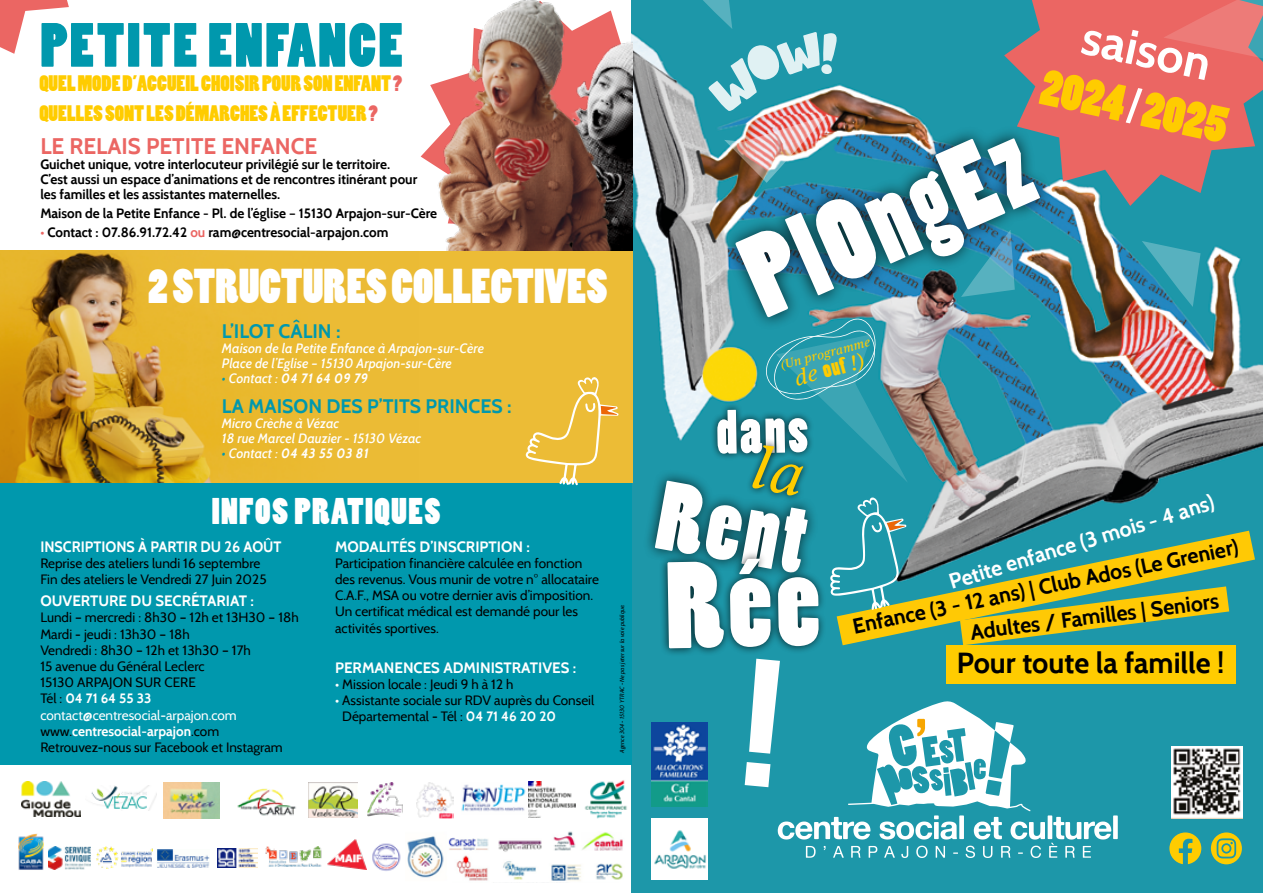
<style>
.page{position:relative;width:1263px;height:893px;background:#fff}
.page>*{position:absolute;margin:0;border:0;box-sizing:border-box;transform-origin:0 0}
.t1{font:108.75px "Poplar Std";color:#fff}
.t2{font:91.35px "Poplar Std";color:#fff}
.t3{font:58.2px "Poplar Std";letter-spacing:.04em;color:#0098ad}
.t4{font:57.15px "Poplar Std";color:#fff}
.t5{font:48.45px "Poplar Std";color:#fc0}
.t6{font:700 48.45px "Cabin";color:#fff}
.t7{font:45.75px "Poplar Std";color:#fff}
.t8{font:34.8px "Poplar Std";letter-spacing:.04em;color:#fff}
.t9{font:700 28.95px "Cabin";color:#000}
.t10{font:700 22.5px "Cabin";color:#eb6663}
.t11{font:italic 21.45px "Publico Text";color:#fc0}
.t12{font:700 21.3px "Cabin";color:#000}
.t13{font:700 21.3px "Cabin";color:#fff}
.t14{font:21px/30.2px "Poplar Std";color:#fc0}
.t15{font:700 19.5px "Cabin";color:#0098ad}
.t16{font:700 15px "Cabin";color:#fff}
.t17{font:700 15px "Cabin";color:#fff;scale:.96 1}
.t18{font:13.5px/16.2px "Cabin";color:#000}
.t19{font:700 13.5px/15px "Cabin";color:#000}
.t20{font:italic 500 13.5px/15px "Cabin";color:#fff}
.t21{font:italic 700 13.5px "Cabin";color:#fff}
.t22{font:italic 12.45px "Publico Text";color:#fc0}
.t23{font:italic 6px "Cabin";color:#000}
.s1{color:#eb6663}
.s2{font-weight:500;color:#0098ad}
.s3{font-weight:500}
.s4{font-weight:700;color:#fff}
.s5{color:#fff}
.s6{font-family:"Poplar Std";font-style:normal}
</style>
<div class="page">
<img style="left:631px;top:0;width:632px;height:893px">
<img style="left:652px;top:819px;width:56px;height:60px">
<img style="left:652px;top:723px;width:56px;height:83px">
<div style="left:0;top:482px;width:631px;height:283px;background:#0098ad"></div>
<img style="left:21px;top:781px;width:60px;height:36px">
<img style="left:164px;top:782px;width:56px;height:37px">
<img style="left:308px;top:782px;width:50px;height:35px">
<img style="left:237px;top:788px;width:59px;height:28px">
<svg style="left:1004px;top:0;width:259px;height:206px;background:#ba7274"></svg>
<svg style="left:0;top:0;width:69px;height:54px"></svg>
<img style="left:367px;top:783px;width:36px;height:34px">
<img style="left:96px;top:847px;width:57px;height:21px">
<img style="left:265px;top:846px;width:57px;height:21px">
<img style="left:461px;top:782px;width:68px;height:32px">
<div style="left:49px;top:846px;width:44px;height:24px;background:linear-gradient(to bottom,#fff,#fff)"></div>
<img style="left:49px;top:846px;width:41px;height:24px">
<img style="left:18px;top:833px;width:26px;height:37px">
<img style="left:372px;top:843px;width:29px;height:28px">
<img style="left:217px;top:849px;width:40px;height:18px">
<img style="left:327px;top:839px;width:40px;height:31px">
<img style="left:584px;top:780px;width:43px;height:39px">
<svg style="left:1142px;top:241px;width:58px;height:66px;background:#399db3"></svg>
<img style="left:1171px;top:746px;width:71px;height:72px">
<img style="left:91px;top:785px;width:66px;height:26px">
<img style="left:157px;top:850px;width:52px;height:17px">
<img style="left:529px;top:781px;width:46px;height:36px">
<svg style="left:1163px;top:0;width:100px;height:72px;background:#e17270"></svg>
<div style="left:722px;top:125px;width:331px;height:206px;background:#000;opacity:.75"></div>
<div style="left:642px;top:469px;width:177px;height:115px;background:#000;opacity:.75"></div>
<svg style="left:745px;top:659px;width:373px;height:199px"></svg>
<img style="left:416px;top:782px;width:37px;height:37px">
<img style="left:407px;top:831px;width:216px;height:50px">
<img style="left:663px;top:0;width:174px;height:183px">
<svg style="left:908px;top:531px;width:347px;height:114px;background:#85aa5e"></svg>
<svg style="left:1169px;top:832px;width:32px;height:32px"></svg>
<svg style="left:1211px;top:832px;width:31px;height:32px"></svg>
<div style="left:946px;top:645px;width:289px;height:39px;background:#fc0"></div>
<div style="left:659px;top:551px;width:167px;height:106px;background:#000;opacity:.75"></div>
<div style="left:0;top:251px;width:632px;height:232px;background:#ecbc36"></div>
<img style="left:0;top:251px;width:266px;height:232px">
<img style="left:290px;top:0;width:342px;height:251px">
<svg style="left:525px;top:377px;width:94px;height:108px"></svg>
<svg style="left:667px;top:318px;width:241px;height:330px;background:#398788"></svg>
<h3 class="t3" style="left:40px;top:13px;width:364px">PETITE ENFANCE</h3>
<h3 class="t14" style="left:39px;top:69px;width:364px">QUEL MODE D’ACCUEIL CHOISIR POUR SON ENFANT <span class="s1">?<br></span>QUELLES SONT LES DÉMARCHES À EFFECTUER <span class="s1">?</span></h3>
<h3 class="t10" style="left:40px;top:132px;width:278px">LE RELAIS PETITE ENFANCE</h3>
<p class="t19" style="left:40px;top:157px;width:378px">Guichet unique, votre interlocuteur privilégié sur le territoire.<br>C’est aussi un espace d’animations et de rencontres itinérant pour les familles et les assistantes maternelles.</p>
<p class="t19" style="left:40px;top:206px;width:398px">Maison de la Petite Enfance - Pl. de l’église – 15130 Arpajon-sur-Cère</p>
<p class="t19" style="left:40px;top:225px;width:350px"><span class="s1">•</span> Contact : 07.86.91.72.42 <span class="s1">ou</span> ram@centresocial-arpajon.com</p>
<h3 class="t7" style="left:148px;top:261px;width:461px">2 STRUCTURES COLLECTIVES</h3>
<h3 class="t15" style="left:222px;top:319px;width:120px">L’ILOT CÂLIN :</h3>
<p class="t20" style="left:222px;top:340px;width:264px">Maison de la Petite Enfance à Arpajon-sur-Cère<br>Place de l’Eglise – 15130 Arpajon-sur-Cère</p>
<p class="t21" style="left:222px;top:370px;width:148px"><span class="s2">•</span> <span class="s3">Contact :</span> 04 71 64 09 79</p>
<h3 class="t15" style="left:222px;top:394px;width:291px">LA MAISON DES P’TITS PRINCES :</h3>
<p class="t20" style="left:222px;top:415px;width:201px">Micro Crèche à Vézac<br>18 rue Marcel Dauzier - 15130 Vézac</p>
<p class="t21" style="left:222px;top:445px;width:148px"><span class="s2">•</span> <span class="s3">Contact :</span> 04 43 55 03 81</p>
<h3 class="t8" style="left:212px;top:493px;width:230px">INFOS PRATIQUES</h3>
<p class="t17" style="left:40px;top:537px;width:253px">INSCRIPTIONS À PARTIR DU 26 AOÛT</p>
<p class="t18" style="left:40px;top:555px;width:228px">Reprise des ateliers lundi 16 septembre<br>Fin des ateliers le Vendredi 27 Juin 2025</p>
<p class="t16" style="left:40px;top:592px;width:215px">OUVERTURE DU SECRÉTARIAT :</p>
<p class="t18" style="left:40px;top:609px;width:260px">Lundi – mercredi : 8h30 – 12h et 13H30 – 18h<br>Mardi - jeudi : 13h30 – 18h<br>Vendredi : 8h30 – 12h et 13h30 – 17h<br>15 avenue du Général Leclerc<br>15130 ARPAJON SUR CERE<br>Tél : <span class="s4">04 71 64 55 33 </span><span class="s5">contact@centresocial-arpajon.com </span>www.<span class="s4">centresocial-arpajon</span>.com<br>Retrouvez-nous sur Facebook et Instagram</p>
<p class="t16" style="left:335px;top:537px;width:196px">MODALITÉS D’INSCRIPTION :</p>
<p class="t18" style="left:335px;top:555px;width:265px">Participation financière calculée en fonction des revenus. Vous munir de votre n° allocataire C.A.F., MSA ou votre dernier avis d’imposition.<br>Un certificat médical est demandé pour les activités sportives.</p>
<p class="t16" style="left:335px;top:658px;width:243px">PERMANENCES ADMINISTRATIVES :</p>
<p class="t18" style="left:335px;top:676px;width:180px"><span class="s5">•</span> Mission locale : Jeudi 9 h à 12 h</p>
<p class="t18" style="left:342px;top:692px;width:253px;text-indent:-7px"><span class="s5">•</span> Assistante sociale sur RDV auprès du Conseil<br>Départemental - Tél : <span class="s4">04 71 46 20 20</span></p>
<p class="t23" style="left:618px;top:753px;width:150px;rotate:-90deg">Agence 304 - 15130 YTRAC - Ne pas jeter sur la voie publique.</p>
<h3 class="t6" style="left:1089px;top:8px;width:132px;rotate:12deg">saison</h3>
<h3 class="t5" style="left:1047px;top:60px;width:191px;rotate:12deg">2024 <span class="s5">/</span> 2025</h3>
<h1 class="t1" style="left:725px;top:228px;width:303px;rotate:-24deg">PlOngEz</h1>
<p class="t22" style="left:778px;top:356px;width:94px;rotate:-15deg">(Un programme</p>
<h3 class="t11" style="left:791px;top:363px;width:73px;rotate:-15deg">de <span class="s6">ouf</span> !)</h3>
<h3 class="t4" style="left:716px;top:401px;width:93px;rotate:-1deg">dans</h3>
<h2 class="t2" style="left:667px;top:465px;width:150px;rotate:10deg">Rent</h2>
<h3 class="t13" style="left:946px;top:570px;width:278px;rotate:-17deg">Petite enfance (3 mois - 4 ans)</h3>
<h3 class="t12" style="left:850px;top:615px;width:395px;rotate:-12deg">Enfance (3 - 12 ans) | Club Ados (Le Grenier)</h3>
<h3 class="t12" style="left:969px;top:619px;width:252px;rotate:-7deg">Adultes / Familles | Seniors</h3>
<h3 class="t9" style="left:957px;top:646px;width:269px">Pour toute la famille !</h3>
</div>
